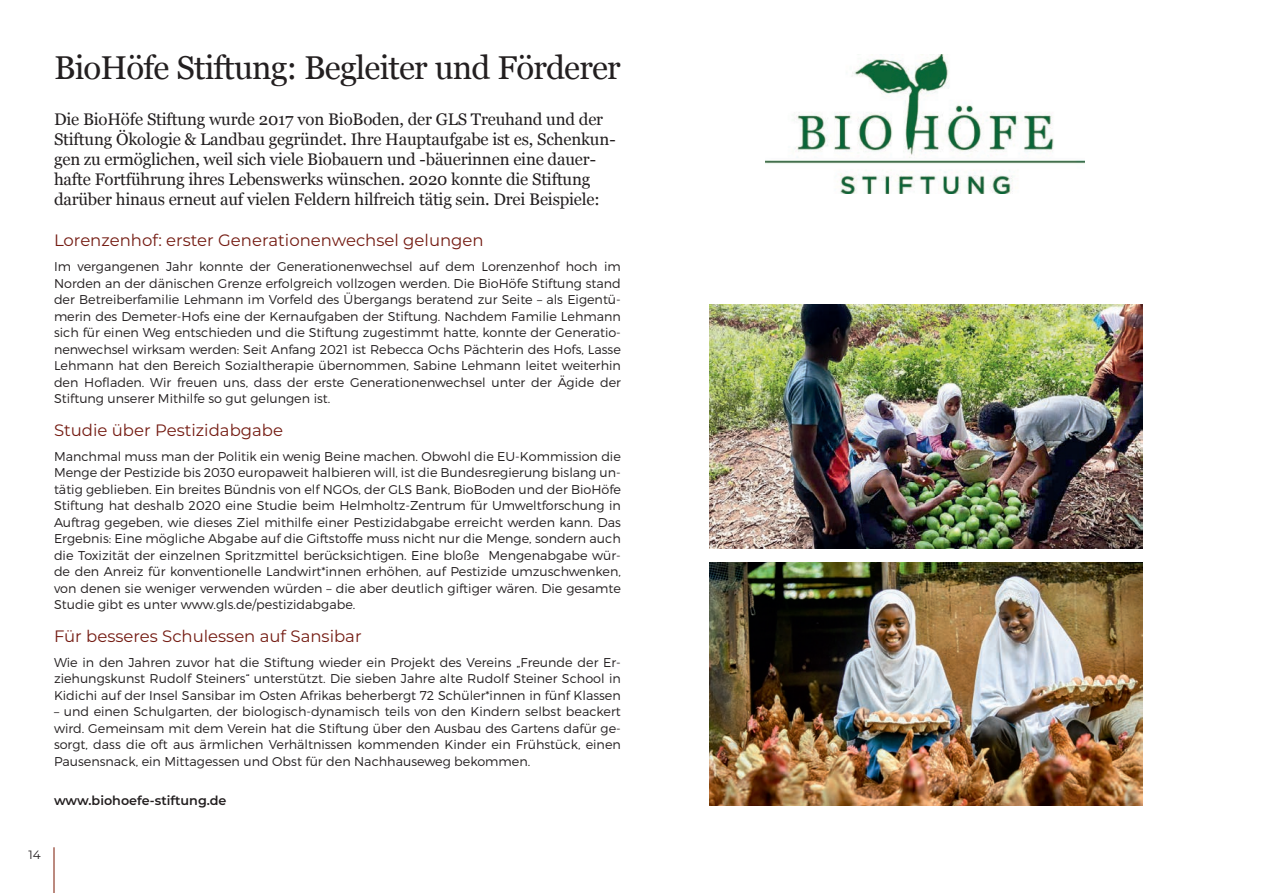
<style>
.page{position:relative;width:1263px;height:893px;background:#fff}
.page>*{position:absolute;margin:0;border:0;box-sizing:border-box;transform-origin:0 0}
.t1{font:33px "Georgia";letter-spacing:-.025em;color:#231f20}
.t2{font:16.8px/20.1px "Georgia";letter-spacing:-.01em;color:#231f20}
.t3{font:16.5px "Montserrat";color:#741b12}
.t4{font:300 12.75px/16.5px "Montserrat";color:#231f20;text-align:justify}
.t5{font:600 12.75px "Montserrat";color:#231f20}
.t6{font:12px "Montserrat";color:#231f20}
</style>
<div class="page">
<hr style="left:54px;top:847px;width:1px;height:46px;background:#791600">
<img style="left:766px;top:54px;width:319px;height:139px">
<img style="left:710px;top:304px;width:433px;height:245px">
<img style="left:710px;top:562px;width:433px;height:244px">
<h1 class="t1" style="left:54px;top:43px;width:568px">BioHöfe Stiftung: Begleiter und Förderer</h1>
<p class="t2" style="left:54px;top:108px;width:563px">Die BioHöfe Stiftung wurde 2017 von BioBoden, der GLS Treuhand und der Stiftung Ökologie &amp; Landbau gegründet. Ihre Hauptaufgabe ist es, Schenkun&shy;gen zu ermöglichen, weil sich viele Biobauern und -bäuerinnen eine dauer&shy;hafte Fortführung ihres Lebenswerks wünschen. 2020 konnte die Stiftung darüber hinaus erneut auf vielen Feldern hilfreich tätig sein. Drei Beispiele:</p>
<p class="t3" style="left:54px;top:229px;width:431px">Lorenzenhof: erster Generationenwechsel gelungen</p>
<p class="t4" style="left:54px;top:258px;width:568px">Im vergangenen Jahr konnte der Generationenwechsel auf dem Lorenzenhof hoch im Norden an der dänischen Grenze erfolgreich vollzogen werden. Die BioHöfe Stiftung stand der Betreiberfamilie Lehmann im Vorfeld des Übergangs beratend zur Seite – als Eigentü&shy;merin des Demeter-Hofs eine der Kernaufgaben der Stiftung. Nachdem Familie Lehmann sich für einen Weg entschieden und die Stiftung zugestimmt hatte, konnte der Generatio&shy;nenwechsel wirksam werden: Seit Anfang 2021 ist Rebecca Ochs Pächterin des Hofs, Lasse Lehmann hat den Bereich Sozialtherapie übernommen, Sabine Lehmann leitet weiterhin den Hofladen. Wir freuen uns, dass der erste Generationenwechsel unter der Ägide der Stiftung unserer Mithilfe so gut gelungen ist.</p>
<p class="t3" style="left:54px;top:419px;width:231px">Studie über Pestizidabgabe</p>
<p class="t4" style="left:54px;top:448px;width:568px">Manchmal muss man der Politik ein wenig Beine machen. Obwohl die EU-Kommission die Menge der Pestizide bis 2030 europaweit halbieren will, ist die Bundesregierung bislang un&shy;tätig geblieben. Ein breites Bündnis von elf NGOs, der GLS Bank, BioBoden und der BioHöfe Stiftung hat deshalb 2020 eine Studie beim Helmholtz-Zentrum für Umweltforschung in Auftrag gegeben, wie dieses Ziel mithilfe einer Pestizidabgabe erreicht werden kann. Das Ergebnis: Eine mögliche Abgabe auf die Giftstoffe muss nicht nur die Menge, sondern auch die Toxizität der einzelnen Spritzmittel berücksichtigen. Eine bloße Mengenabgabe wür&shy;de den Anreiz für konventionelle Landwirt*innen erhöhen, auf Pestizide umzuschwenken, von denen sie weniger verwenden würden – die aber deutlich giftiger wären. Die gesamte Studie gibt es unter www.gls.de/pestizidabgabe.</p>
<p class="t3" style="left:54px;top:625px;width:309px">Für besseres Schulessen auf Sansibar</p>
<p class="t4" style="left:54px;top:654px;width:568px">Wie in den Jahren zuvor hat die Stiftung wieder ein Projekt des Vereins „Freunde der Er&shy;ziehungskunst Rudolf Steiners“ unterstützt. Die sieben Jahre alte Rudolf Steiner School in Kidichi auf der Insel Sansibar im Osten Afrikas beherbergt 72 Schüler*innen in fünf Klassen</p>
<p class="t4" style="left:54px;top:703px;width:568px">– und einen Schulgarten, der biologisch-dynamisch teils von den Kindern selbst beackert wird. Gemeinsam mit dem Verein hat die Stiftung über den Ausbau des Gartens dafür ge&shy;sorgt, dass die oft aus ärmlichen Verhältnissen kommenden Kinder ein Frühstück, einen Pausensnack, ein Mittagessen und Obst für den Nachhauseweg bekommen.</p>
<p class="t5" style="left:54px;top:792px;width:174px">www.biohoefe-stiftung.de</p>
<p class="t6" style="left:28px;top:846px;width:14px">14</p>
</div>
